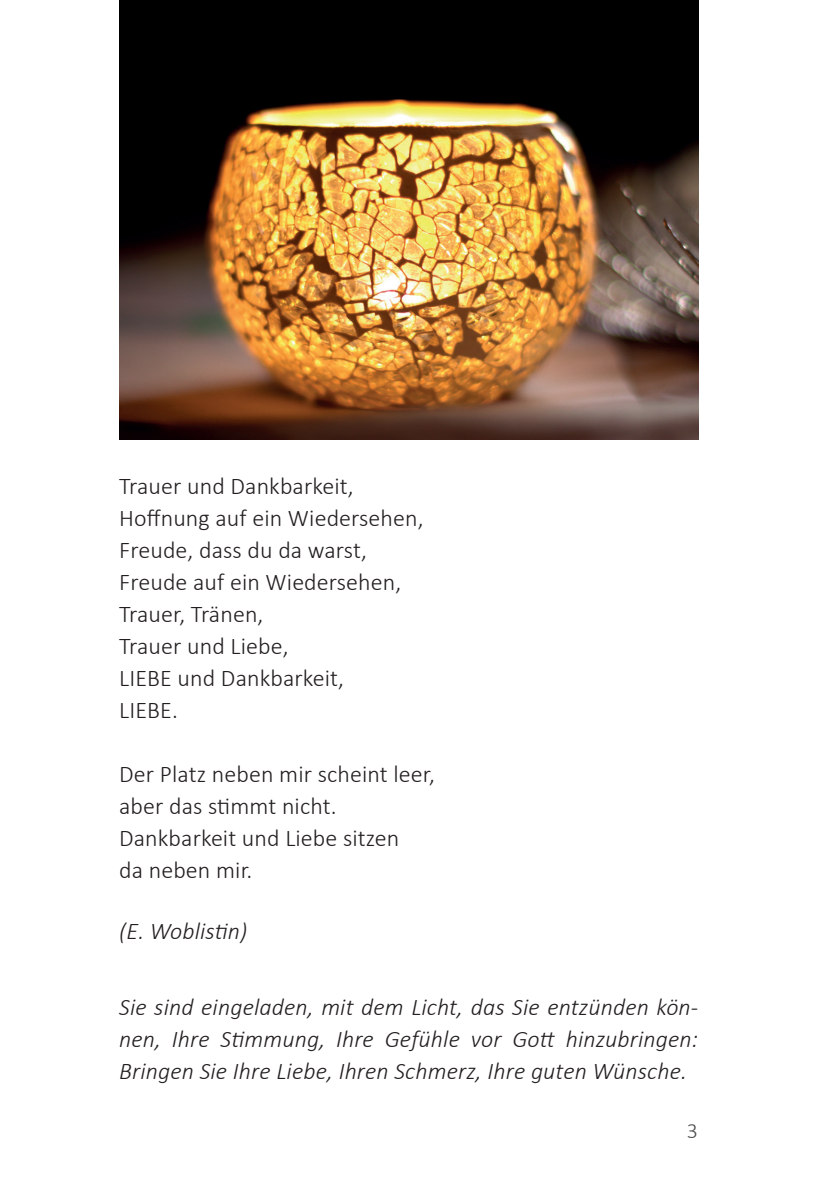
<style>
.page{position:relative;width:840px;height:1191px;background:#fff}
.page>*{position:absolute;margin:0;border:0;box-sizing:border-box;transform-origin:0 0}
.t1{font:300 24px/32px "Calibri";letter-spacing:.005em;color:#231f20}
.t2{font:italic 300 24px/32px "Calibri";letter-spacing:.005em;color:#231f20;text-align:justify}
.t3{font:300 22px "Calibri";color:#4b4c4d}
</style>
<div class="page">
<img style="left:119px;top:0;width:578px;height:439px">
<p class="t1" style="left:119px;top:470px;width:306px">Trauer und Dankbarkeit,<br>Hoffnung auf ein Wiedersehen,<br>Freude, dass du da warst,<br>Freude auf ein Wiedersehen,<br>Trauer, Tränen,<br>Trauer und Liebe,<br>LIEBE und Dankbarkeit,<br>LIEBE.</p>
<p class="t1" style="left:119px;top:758px;width:317px">Der Platz neben mir scheint leer, aber das stimmt nicht.<br>Dankbarkeit und Liebe sitzen<br>da neben mir.</p>
<p class="t2" style="left:119px;top:915px;width:129px">(E. Woblistin)</p>
<p class="t2" style="left:119px;top:990px;width:580px">Sie sind eingeladen, mit dem Licht, das Sie entzünden kön&shy;nen, Ihre Stimmung, Ihre Gefühle vor Gott hinzubringen:<br>Bringen Sie Ihre Liebe, Ihren Schmerz, Ihre guten Wünsche.</p>
<p class="t3" style="left:686px;top:1116px;width:13px">3</p>
</div>
